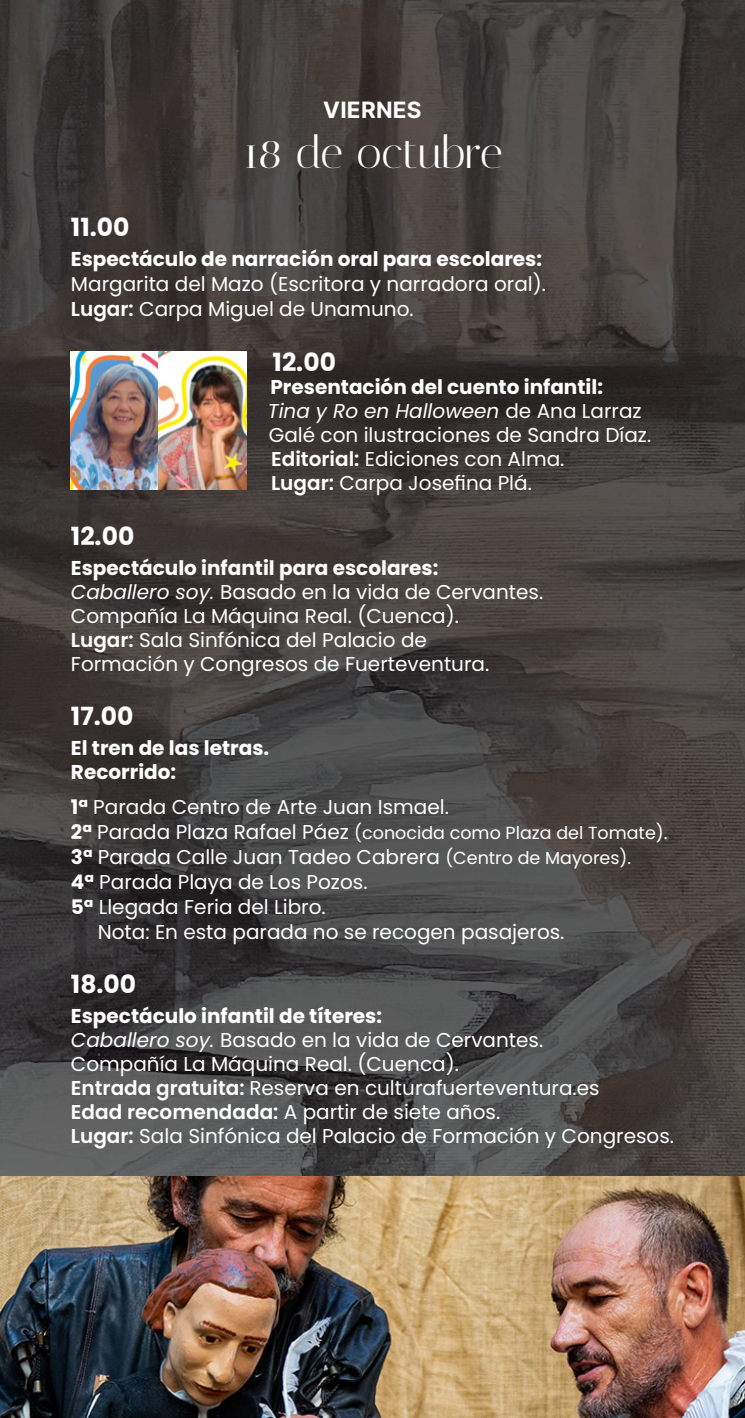
<style>
.page{position:relative;width:745px;height:1418px;background:#fff}
.page>*{position:absolute;margin:0;border:0;box-sizing:border-box;transform-origin:0 0}
.t1{font:45px "Italiana";color:#fff}
.t2{font:700 25px "Poppins";color:#fff}
.t3{font:22.5px "Inter";letter-spacing:.01em;color:#fff}
.t4{font:20px "Poppins";color:#fff}
.t5{font:700 20px "Poppins";color:#fff}
.t6{font:italic 20px "Poppins";color:#fff}
.t7{font:17.5px "Poppins";color:#fff}
.s1{font-weight:600}
.s2{font-style:normal}
.s3{font-style:italic}
.s4{font-weight:700}
.s5{font-weight:700;font-size:20px}
.s6{font-size:20px}
.s7{font-size:17.5px}
</style>
<div class="page">
<img style="left:0;top:0;width:578px;height:1175px">
<img style="left:578px;top:0;width:166px;height:1175px">
<img style="left:0;top:1175px;width:744px;height:242px">
<img style="left:71px;top:351px;width:176px;height:138px">
<p class="t3" style="left:323px;top:94px;width:100px">VIERNES</p>
<p class="t1" style="left:242px;top:126px;width:262px">18 de octubre</p>
<p class="t2" style="left:71px;top:213px;width:60px">11.00</p>
<p class="t5" style="left:71px;top:248px;width:472px">Espectáculo de narración oral para escolares:</p>
<p class="t4" style="left:71px;top:273px;width:476px">Margarita del Mazo (Escritora y narradora oral).</p>
<p class="t4" style="left:71px;top:298px;width:344px"><span class="s1">Lugar:</span> Carpa Miguel de Unamuno.</p>
<p class="t2" style="left:272px;top:348px;width:65px">12.00</p>
<p class="t5" style="left:270px;top:375px;width:334px">Presentación del cuento infantil:</p>
<p class="t6" style="left:268px;top:399px;width:375px">Tina y Ro en Halloween <span class="s2">de Ana Larraz</span></p>
<p class="t4" style="left:268px;top:423px;width:384px">Galé con ilustraciones de Sandra Díaz.</p>
<p class="t4" style="left:271px;top:447px;width:294px"><span class="s1">Editorial:</span> Ediciones con Alma.</p>
<p class="t4" style="left:271px;top:471px;width:262px"><span class="s1">Lugar:</span> Carpa Josefina Plá.</p>
<p class="t2" style="left:71px;top:521px;width:65px">12.00</p>
<p class="t5" style="left:71px;top:556px;width:369px">Espectáculo infantil para escolares:</p>
<p class="t4" style="left:71px;top:580px;width:473px"><span class="s3">Caballero soy.</span> Basado en la vida de Cervantes.</p>
<p class="t4" style="left:71px;top:604px;width:389px">Compañía La Máquina Real. (Cuenca).</p>
<p class="t4" style="left:71px;top:628px;width:357px"><span class="s1">Lugar:</span> Sala Sinfónica del Palacio de</p>
<p class="t4" style="left:71px;top:652px;width:419px">Formación y Congresos de Fuerteventura.</p>
<p class="t2" style="left:71px;top:701px;width:64px">17.00</p>
<p class="t5" style="left:71px;top:736px;width:199px">El tren de las letras.</p>
<p class="t5" style="left:71px;top:760px;width:107px">Recorrido:</p>
<p class="t4" style="left:71px;top:795px;width:379px"><span class="s4">1ª</span> Parada Centro de Arte Juan Ismael.</p>
<p class="t7" style="left:71px;top:822px;width:597px"><span class="s5">2ª</span> <span class="s6">Parada Plaza Rafael Páez</span> (conocida como Plaza del Tomate).</p>
<p class="t4" style="left:71px;top:845px;width:561px"><span class="s4">3ª</span> Parada Calle Juan Tadeo Cabrera <span class="s7">(Centro de Mayores).</span></p>
<p class="t4" style="left:71px;top:870px;width:298px"><span class="s4">4ª</span> Parada Playa de Los Pozos.</p>
<p class="t4" style="left:71px;top:895px;width:256px"><span class="s4">5ª</span> Llegada Feria del Libro.</p>
<p class="t4" style="left:98px;top:920px;width:468px">Nota: En esta parada no se recogen pasajeros.</p>
<p class="t2" style="left:71px;top:969px;width:67px">18.00</p>
<p class="t5" style="left:71px;top:1004px;width:312px">Espectáculo infantil de títeres:</p>
<p class="t4" style="left:71px;top:1028px;width:473px"><span class="s3">Caballero soy.</span> Basado en la vida de Cervantes.</p>
<p class="t4" style="left:71px;top:1052px;width:389px">Compañía La Máquina Real. (Cuenca).</p>
<p class="t4" style="left:71px;top:1076px;width:530px"><span class="s1">Entrada gratuita:</span> Reserva en culturafuerteventura.es</p>
<p class="t4" style="left:71px;top:1100px;width:430px"><span class="s1">Edad recomendada:</span> A partir de siete años.</p>
<p class="t4" style="left:71px;top:1124px;width:604px"><span class="s1">Lugar:</span> Sala Sinfónica del Palacio de Formación y Congresos.</p>
</div>
